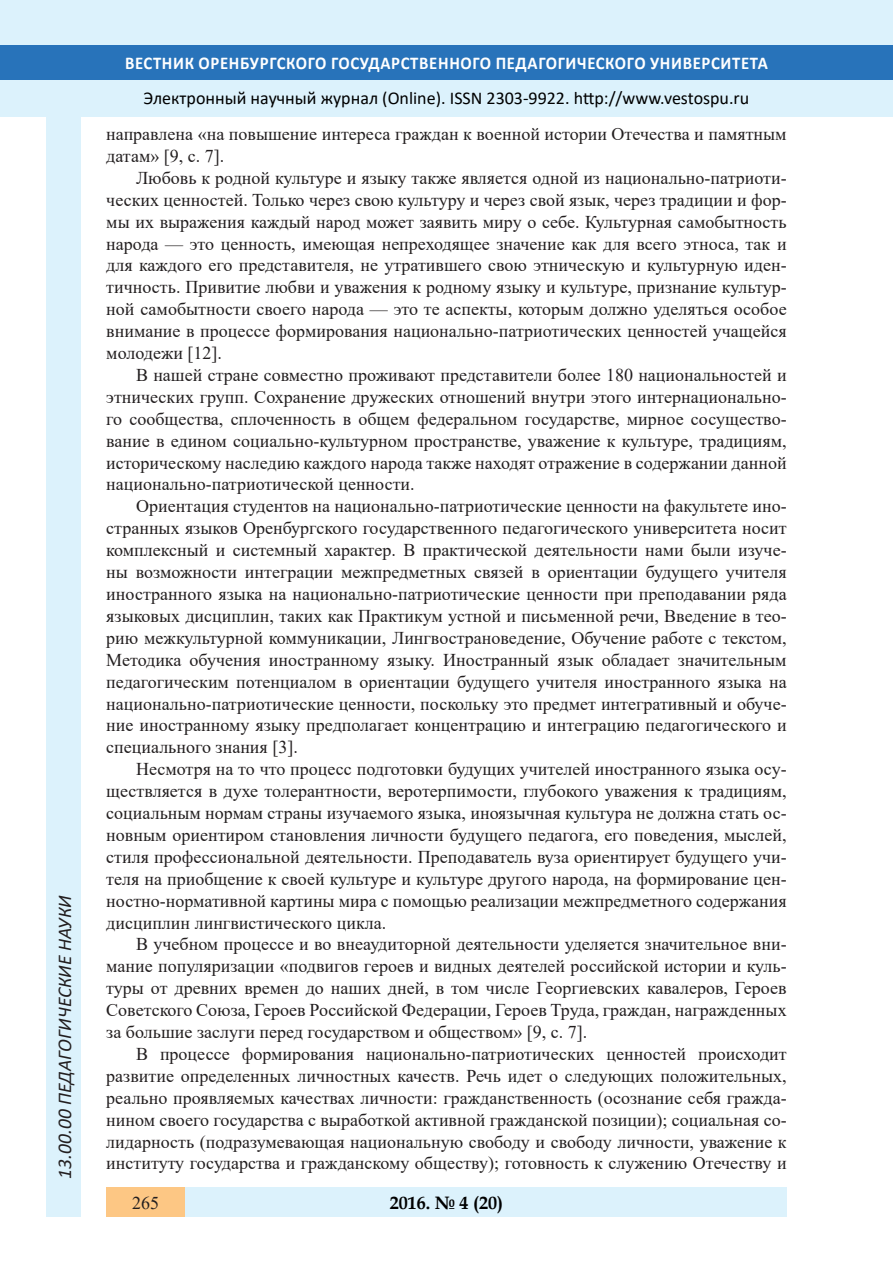
<style>
.page{position:relative;width:893px;height:1263px;background:#fff}
.page>*{position:absolute;margin:0;border:0;box-sizing:border-box;transform-origin:0 0}
.t1{font:italic 19.5px "Calibri";color:#231f20}
.Стиль2{font:18px/21.9px "Times New Roman";color:#231f20;text-align:justify}
.t2{font:18px "Calibri";color:#000}
.t3{font:700 18px "Calibri";letter-spacing:.04em;color:#fff;scale:.93 1}
.t4{font:700 18px "Book Antiqua";color:#000}
</style>
<div class="page">
<div style="left:0;top:0;width:893px;height:116px;background:#dcf2fc"></div>
<div style="left:0;top:45px;width:893px;height:34px;background:#2873ba"></div>
<div style="left:47px;top:116px;width:34px;height:1101px;background:#dcf2fc"></div>
<div style="left:106px;top:1188px;width:681px;height:29px;background:#dcf2fc"></div>
<div style="left:106px;top:1188px;width:79px;height:29px;background:#fdc784"></div>
<p class="t1" style="left:51px;top:1179px;width:285px;rotate:-90deg">13.00.00 ПЕДАГОГИЧЕСКИЕ НАУКИ</p>
<p class="t1" style="left:51px;top:1105px;width:206px;rotate:-90deg">БИОЛОГИЧЕСКИЕ НАУКИ</p>
<p class="t1" style="left:51px;top:1179px;width:11px;rotate:-90deg">0</p>
<p class="t3" style="left:125px;top:50px;width:693px">ВЕСТНИК ОРЕНБУРГСКОГО ГОСУДАРСТВЕННОГО ПЕДАГОГИЧЕСКОГО УНИВЕРСИТЕТА</p>
<p class="t2" style="left:144px;top:85px;width:607px">Электронный научный журнал (Online). ISSN 2303-9922. http://www.vestospu.ru</p>
<p class="t2" style="left:583px;top:85px;width:13px">t</p>
<p class="Стиль2" style="left:106px;top:122px;width:682px">направлена «на повышение интереса граждан к военной истории Отечества и памятным датам» [9, с. 7].</p>
<p class="Стиль2" style="left:106px;top:166px;width:682px;text-indent:30px">Любовь к родной культуре и языку также является одной из национально-патриоти&shy;ческих ценностей. Только через свою культуру и через свой язык, через традиции и фор&shy;мы их выражения каждый народ может заявить миру о себе. Культурная самобытность народа — это ценность, имеющая непреходящее значение как для всего этноса, так и для каждого его представителя, не утратившего свою этническую и культурную иден&shy;тичность. Привитие любви и уважения к родному языку и культуре, признание культур&shy;ной самобытности своего народа — это те аспекты, которым должно уделяться особое внимание в процессе формирования национально-патриотических ценностей учащейся молодежи [12].</p>
<p class="Стиль2" style="left:106px;top:363px;width:682px;text-indent:30px">В нашей стране совместно проживают представители более 180 национальностей и этнических групп. Сохранение дружеских отношений внутри этого интернационально&shy;го сообщества, сплоченность в общем федеральном государстве, мирное сосущество&shy;вание в едином социально-культурном пространстве, уважение к культуре, традициям, историческому наследию каждого народа также находят отражение в содержании данной национально-патриотической ценности.</p>
<p class="Стиль2" style="left:106px;top:495px;width:682px;text-indent:30px">Ориентация студентов на национально-патриотические ценности на факультете ино&shy;странных языков Оренбургского государственного педагогического университета носит комплексный и системный характер. В практической деятельности нами были изуче&shy;ны возможности интеграции межпредметных связей в ориентации будущего учителя иностранного языка на национально-патриотические ценности при преподавании ряда языковых дисциплин, таких как Практикум устной и письменной речи, Введение в тео&shy;рию межкультурной коммуникации, Лингвострановедение, Обучение работе с текстом, Методика обучения иностранному языку. Иностранный язык обладает значительным педагогическим потенциалом в ориентации будущего учителя иностранного языка на национально-патриотические ценности, поскольку это предмет интегративный и обуче&shy;ние иностранному языку предполагает концентрацию и интеграцию педагогического и специального знания [3].</p>
<p class="Стиль2" style="left:106px;top:758px;width:682px;text-indent:30px">Несмотря на то что процесс подготовки будущих учителей иностранного языка осу&shy;ществляется в духе толерантности, веротерпимости, глубокого уважения к традициям, социальным нормам страны изучаемого языка, иноязычная культура не должна стать ос&shy;новным ориентиром становления личности будущего педагога, его поведения, мыслей, стиля профессиональной деятельности. Преподаватель вуза ориентирует будущего учи&shy;теля на приобщение к своей культуре и культуре другого народа, на формирование цен&shy;ностно-нормативной картины мира с помощью реализации межпредметного содержания дисциплин лингвистического цикла.</p>
<p class="Стиль2" style="left:106px;top:933px;width:682px;text-indent:30px">В учебном процессе и во внеаудиторной деятельности уделяется значительное вни&shy;мание популяризации «подвигов героев и видных деятелей российской истории и куль&shy;туры от древних времен до наших дней, в том числе Георгиевских кавалеров, Героев Советского Союза, Героев Российской Федерации, Героев Труда, граждан, награжденных за большие заслуги перед государством и обществом» [9, с. 7].</p>
<p class="Стиль2" style="left:106px;top:1042px;width:682px;text-indent:30px">В процессе формирования национально-патриотических ценностей происходит развитие определенных личностных качеств. Речь идет о следующих положительных, реально проявляемых качествах личности: гражданственность (осознание себя гражда&shy;нином своего государства с выработкой активной гражданской позиции); социальная со&shy;лидарность (подразумевающая национальную свободу и свободу личности, уважение к институту государства и гражданскому обществу); готовность к служению Отечеству и</p>
<p class="Стиль2" style="left:132px;top:1191px;width:28px">265</p>
<p class="t4" style="left:390px;top:1190px;width:115px">2016. № 4 (20)</p>
</div>
